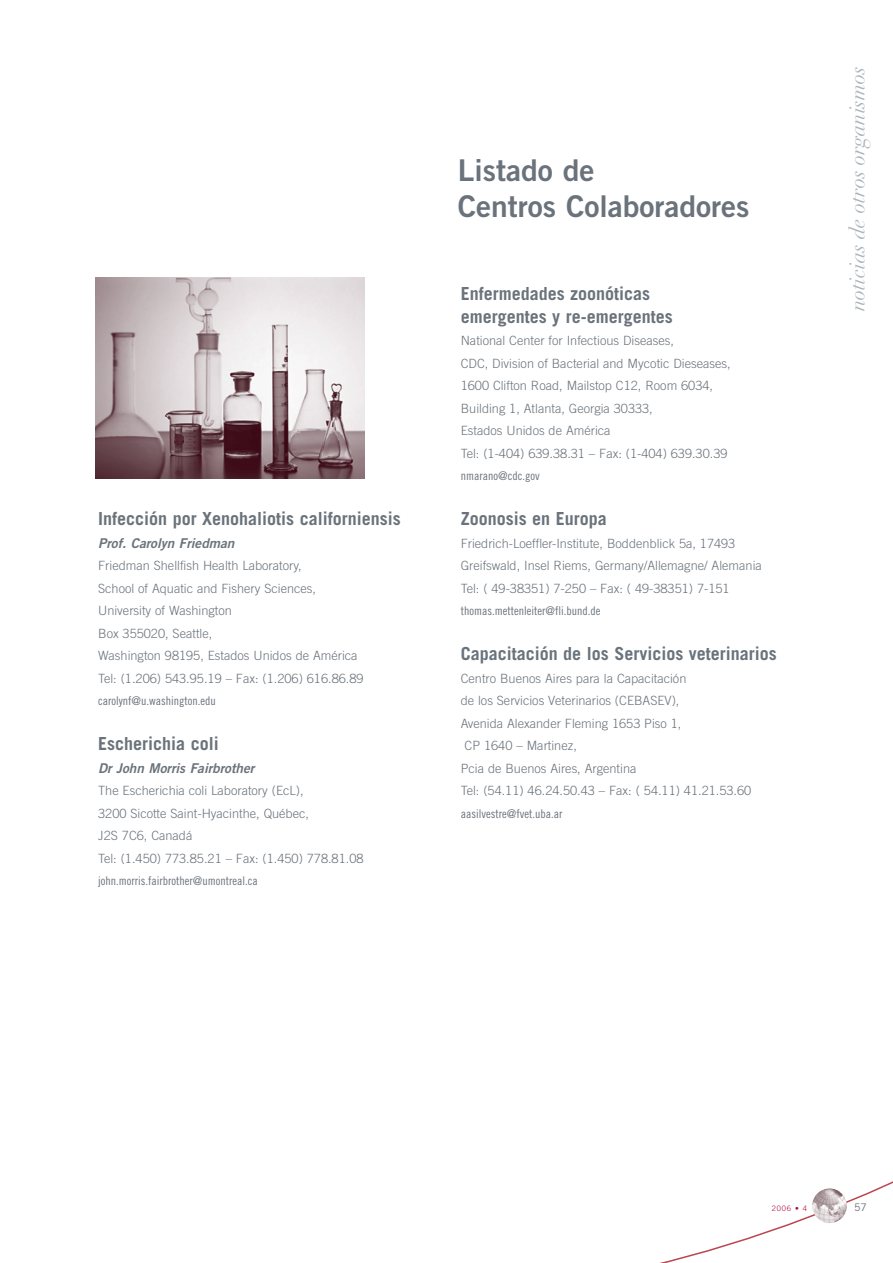
<style>
.page{position:relative;width:893px;height:1263px;background:#fff}
.page>*{position:absolute;margin:0;border:0;box-sizing:border-box;transform-origin:0 0}
.t1{font:30px/36px "Trade Gothic Bold Two";color:#6a737b}
.t2{font:italic 21px "Didot LH";color:#abb4ba}
.t3{font:700 18px/22.5px "Trade Gothic";color:#6a737b}
.t4{font:italic 13.5px "Trade Gothic Bold Two";color:#6a737b}
.t5{font:300 12.75px/22.5px "Trade Gothic";color:#6a737b}
.t6{font:12px "Trade Gothic Cond Eighteen";color:#6a737b}
.t7{font:10.5px "Trade Gothic";color:#6a737b}
.t8{font:300 7.5px "Trade Gothic";color:#ab0534}
</style>
<div class="page">
<svg style="left:659px;top:1181px;width:233px;height:82px"></svg>
<img style="left:812px;top:1188px;width:34px;height:35px;border-radius:50%">
<img style="left:96px;top:277px;width:269px;height:201px">
<h3 class="t3" style="left:98px;top:509px;width:304px">Infección por Xenohaliotis californiensis</h3>
<p class="t4" style="left:98px;top:538px;width:140px">Prof. Carolyn Friedman</p>
<p class="t5" style="left:98px;top:556px;width:267px">Friedman Shellfish Health Laboratory,<br>School of Aquatic and Fishery Sciences, University of Washington<br>Box 355020, Seattle,<br>Washington 98195, Estados Unidos de América Tel: (1.206) 543.95.19 – Fax: (1.206) 616.86.89</p>
<p class="t6" style="left:98px;top:697px;width:119px">carolynf@u.washington.edu</p>
<h3 class="t3" style="left:98px;top:734px;width:122px">Escherichia coli</h3>
<p class="t4" style="left:98px;top:763px;width:160px">Dr John Morris Fairbrother</p>
<p class="t5" style="left:98px;top:781px;width:267px">The Escherichia coli Laboratory (EcL),<br>3200 Sicotte Saint-Hyacinthe, Québec,<br>J2S 7C6, Canadá<br>Tel: (1.450) 773.85.21 – Fax: (1.450) 778.81.08</p>
<p class="t6" style="left:98px;top:877px;width:161px">john.morris.fairbrother@umontreal.ca</p>
<h1 class="t1" style="left:457px;top:155px;width:293px">Listado de<br>Centros Colaboradores</h1>
<h3 class="t3" style="left:461px;top:284px;width:213px">Enfermedades zoonóticas emergentes y re-emergentes</h3>
<p class="t5" style="left:461px;top:331px;width:271px">National Center for Infectious Diseases,<br>CDC, Division of Bacterial and Mycotic Dieseases, 1600 Clifton Road, Mailstop C12, Room 6034, Building 1, Atlanta, Georgia 30333,<br>Estados Unidos de América<br>Tel: (1-404) 639.38.31 – Fax: (1-404) 639.30.39</p>
<p class="t6" style="left:461px;top:472px;width:80px">nmarano@cdc.gov</p>
<h3 class="t3" style="left:461px;top:509px;width:147px">Zoonosis en Europa</h3>
<p class="t5" style="left:461px;top:533px;width:302px">Friedrich-Loeffler-Institute, Boddenblick 5a, 17493<br>Greifswald, Insel Riems, Germany/Allemagne/ Alemania<br>Tel: ( 49-38351) 7-250 – Fax: ( 49-38351) 7-151</p>
<p class="t6" style="left:461px;top:607px;width:141px">thomas.mettenleiter@fli.bund.de</p>
<h3 class="t3" style="left:461px;top:644px;width:317px">Capacitación de los Servicios veterinarios</h3>
<p class="t5" style="left:461px;top:668px;width:227px">Centro Buenos Aires para la Capacitación</p>
<p class="t5" style="left:461px;top:691px;width:220px">de los Servicios Veterinarios (CEBASEV),</p>
<p class="t5" style="left:461px;top:713px;width:222px">Avenida Alexander Fleming 1653 Piso 1,</p>
<p class="t5" style="left:464px;top:736px;width:114px">CP 1640 – Martinez,</p>
<p class="t5" style="left:461px;top:758px;width:177px">Pcia de Buenos Aires, Argentina</p>
<p class="t5" style="left:461px;top:781px;width:292px">Tel: (54.11) 46.24.50.43 – Fax: ( 54.11) 41.21.53.60</p>
<p class="t6" style="left:461px;top:809px;width:103px">aasilvestre@fvet.uba.ar</p>
<h2 class="t2" style="left:848px;top:311px;width:247px;rotate:-90deg">noticias de otros organismos</h2>
<p class="t8" style="left:771px;top:1206px;width:37px">2006 • 4</p>
<p class="t7" style="left:854px;top:1204px;width:14px">57</p>
</div>
